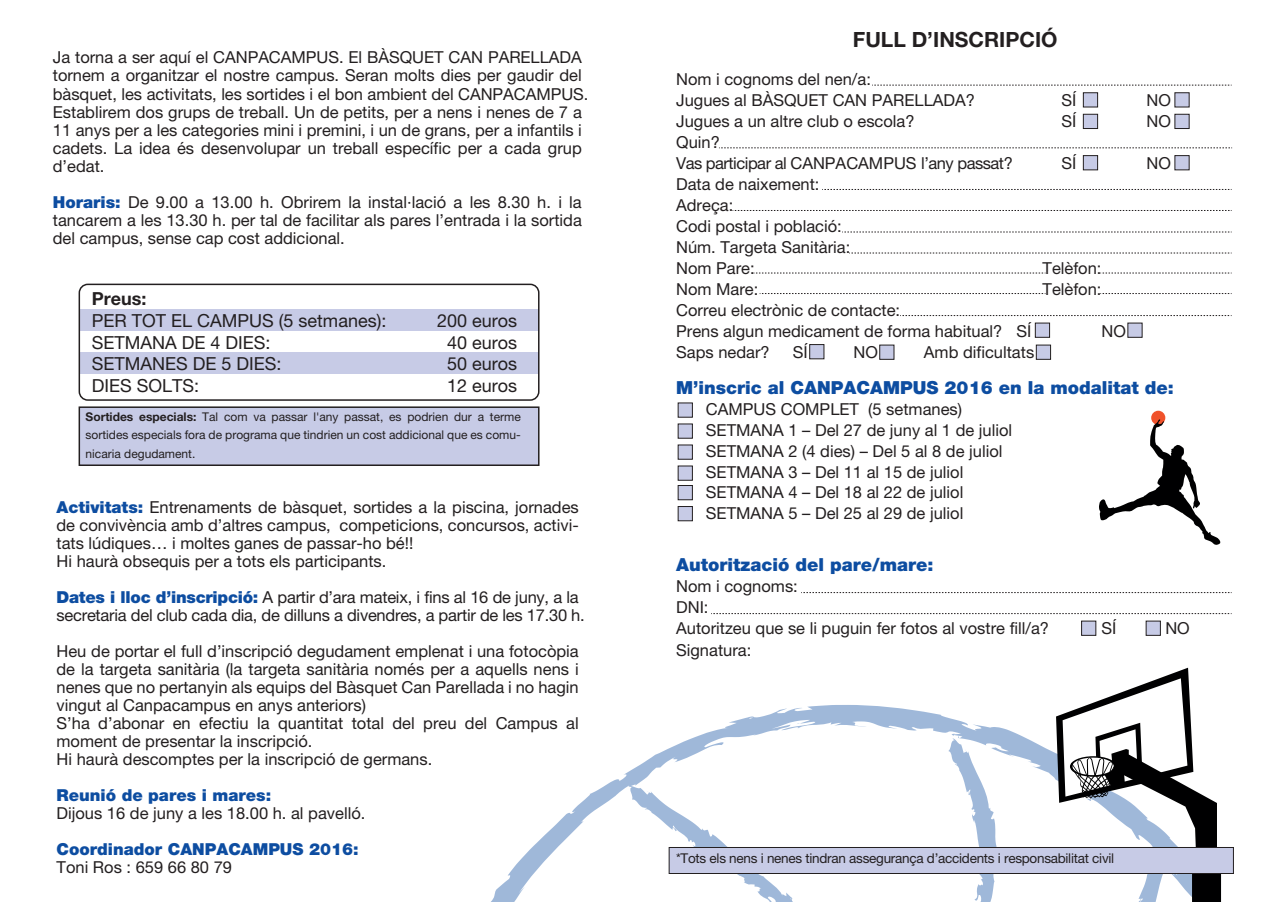
<style>
.page{position:relative;width:1272px;height:902px;background:#fff}
.page>*{position:absolute;margin:0;border:0;box-sizing:border-box;transform-origin:0 0}
.t1{font:700 21px "Helvetica Neue LT";color:#231f20}
.t2{font:18px "Helvetica Neue LT";color:#231f20}
.t3{font:900 18px "Helvetica Neue LT";color:#0d4da1}
.t4{font:700 18px "Helvetica Neue LT";color:#231f20}
.t5{font:16.5px/18px "Helvetica Neue LT";color:#231f20}
.t6{font:900 16.5px "Helvetica Neue LT";color:#0d4da1}
.t7{font:16.5px "Helvetica Neue LT";letter-spacing:-.03em;color:#231f20}
.t8{font:13.5px "Helvetica Neue LT";letter-spacing:-.02em;color:#231f20}
.t9{font:12px/18px "Helvetica Neue LT";color:#231f20;text-align:justify}
.s1{font-weight:900;color:#0d4da1}
.s2{font-weight:700}
</style>
<div class="page">
<svg style="left:506px;top:763px;width:136px;height:138px"></svg>
<svg style="left:642px;top:667px;width:579px;height:234px"></svg>
<div style="left:669px;top:847px;width:564px;height:26px;background:#c7cbe6"></div>
<div style="left:79px;top:406px;width:460px;height:60px;background:#c7cbe6;border:2px solid #231f20"></div>
<div style="left:668px;top:847px;width:565px;height:26px;border:1px solid #231f20"></div>
<svg style="left:872px;top:85px;width:359px;height:1px"></svg>
<svg style="left:822px;top:189px;width:409px;height:1px"></svg>
<svg style="left:719px;top:147px;width:513px;height:1px"></svg>
<svg style="left:842px;top:231px;width:389px;height:1px"></svg>
<svg style="left:900px;top:315px;width:331px;height:1px"></svg>
<svg style="left:801px;top:592px;width:430px;height:1px"></svg>
<svg style="left:711px;top:613px;width:520px;height:1px"></svg>
<svg style="left:849px;top:252px;width:382px;height:1px"></svg>
<svg style="left:1100px;top:272px;width:131px;height:1px"></svg>
<svg style="left:753px;top:272px;width:292px;height:1px"></svg>
<svg style="left:1100px;top:293px;width:131px;height:1px"></svg>
<svg style="left:759px;top:293px;width:286px;height:1px"></svg>
<svg style="left:732px;top:210px;width:499px;height:1px"></svg>
<div style="left:1082px;top:92px;width:15px;height:15px;background:#c7cbe6;border:1px solid #231f20"></div>
<div style="left:1174px;top:92px;width:15px;height:15px;background:#c7cbe6;border:1px solid #231f20"></div>
<div style="left:1082px;top:114px;width:15px;height:15px;background:#c7cbe6;border:1px solid #231f20"></div>
<div style="left:1034px;top:322px;width:15px;height:15px;background:#c7cbe6"></div>
<div style="left:879px;top:344px;width:15px;height:15px;background:#c7cbe6;border:1px solid #231f20"></div>
<div style="left:1035px;top:344px;width:15px;height:15px;background:#c7cbe6"></div>
<div style="left:677px;top:402px;width:15px;height:15px;background:#c7cbe6"></div>
<div style="left:677px;top:423px;width:15px;height:15px;background:#c7cbe6"></div>
<div style="left:677px;top:444px;width:15px;height:15px;background:#c7cbe6"></div>
<div style="left:677px;top:465px;width:15px;height:15px;background:#c7cbe6"></div>
<div style="left:677px;top:485px;width:15px;height:15px;background:#c7cbe6;border:1px solid #231f20"></div>
<div style="left:677px;top:506px;width:15px;height:15px;background:#c7cbe6;border:1px solid #231f20"></div>
<div style="left:809px;top:344px;width:15px;height:15px;background:#c7cbe6;border:1px solid #231f20"></div>
<div style="left:1127px;top:322px;width:15px;height:15px;background:#c7cbe6"></div>
<div style="left:1145px;top:620px;width:15px;height:15px;background:#c7cbe6"></div>
<div style="left:1081px;top:620px;width:15px;height:15px;background:#c7cbe6;border:1px solid #231f20"></div>
<div style="left:1174px;top:114px;width:15px;height:15px;background:#c7cbe6;border:1px solid #231f20"></div>
<div style="left:1082px;top:155px;width:15px;height:15px;background:#c7cbe6;border:1px solid #231f20"></div>
<div style="left:1174px;top:155px;width:15px;height:15px;background:#c7cbe6;border:1px solid #231f20"></div>
<div style="left:79px;top:309px;width:460px;height:22px;background:#c7cbe6"></div>
<div style="left:79px;top:352px;width:460px;height:22px;background:#c7cbe6"></div>
<div style="left:79px;top:283px;width:460px;height:118px;border:2px solid #231f20;border-radius:9px"></div>
<div style="left:1151px;top:410px;width:14px;height:15px;background:#f0522b;border-radius:50%"></div>
<svg style="left:1099px;top:419px;width:121px;height:126px"></svg>
<p class="t5" style="left:53px;top:48px;width:537px">Ja torna a ser aquí el CANPACAMPUS. El BÀSQUET CAN PARELLADA tornem a organitzar el nostre campus. Seran molts dies per gaudir del bàsquet, les activitats, les sortides i el bon ambient del CANPACAMPUS.<br>Establirem dos grups de treball. Un de petits, per a nens i nenes de 7 a 11 anys per a les categories mini i premini, i un de grans, per a infantils i cadets. La idea és desenvolupar un treball específic per a cada grup d’edat.</p>
<p class="t5" style="left:53px;top:192px;width:530px;text-align:justify"><span class="s1">Horaris:</span> De 9.00 a 13.00 h. Obrirem la instal·lació a les 8.30 h. i la tancarem a les 13.30 h. per tal de facilitar als pares l’entrada i la sortida del campus, sense cap cost addicional.</p>
<p class="t4" style="left:92px;top:288px;width:56px">Preus:</p>
<p class="t2" style="left:92px;top:310px;width:296px">PER TOT EL CAMPUS (5 setmanes):</p>
<p class="t2" style="left:437px;top:310px;width:82px">200 euros</p>
<p class="t2" style="left:92px;top:331px;width:180px">SETMANA DE 4 DIES:</p>
<p class="t2" style="left:447px;top:331px;width:72px">40 euros</p>
<p class="t2" style="left:92px;top:353px;width:191px">SETMANES DE 5 DIES:</p>
<p class="t2" style="left:447px;top:353px;width:72px">50 euros</p>
<p class="t2" style="left:92px;top:375px;width:109px">DIES SOLTS:</p>
<p class="t2" style="left:447px;top:375px;width:72px">12 euros</p>
<p class="t9" style="left:86px;top:408px;width:437px"><span class="s2">Sortides especials:</span> Tal com va passar l'any passat, es podrien dur a terme sortides especials fora de programa que tindrien un cost addicional que es comu&shy;nicaria degudament.</p>
<p class="t5" style="left:57px;top:497px;width:524px"><span class="s1">Activitats:</span> Entrenaments de bàsquet, sortides a la piscina, jornades de convivència amb d’altres campus, competicions, concursos, activi&shy;tats lúdiques… i moltes ganes de passar-ho bé!!<br>Hi haurà obsequis per a tots els participants.</p>
<p class="t5" style="left:57px;top:587px;width:530px"><span class="s1">Dates i lloc d’inscripció:</span> A partir d’ara mateix, i fins al 16 de juny, a la secretaria del club cada dia, de dilluns a divendres, a partir de les 17.30 h.</p>
<p class="t5" style="left:57px;top:641px;width:523px">Heu de portar el full d’inscripció degudament emplenat i una fotocòpia de la targeta sanitària (la targeta sanitària només per a aquells nens i nenes que no pertanyin als equips del Bàsquet Can Parellada i no hagin vingut al Canpacampus en anys anteriors)<br>S’ha d’abonar en efectiu la quantitat total del preu del Campus al moment de presentar la inscripció.<br>Hi haurà descomptes per la inscripció de germans.</p>
<p class="t6" style="left:57px;top:785px;width:216px">Reunió de pares i mares:</p>
<p class="t5" style="left:57px;top:803px;width:310px">Dijous 16 de juny a les 18.00 h. al pavelló.</p>
<p class="t6" style="left:57px;top:839px;width:303px">Coordinador CANPACAMPUS 2016:</p>
<p class="t5" style="left:57px;top:857px;width:177px">Toni Ros : 659 66 80 79</p>
<p class="t1" style="left:853px;top:26px;width:206px">FULL D’INSCRIPCIÓ</p>
<p class="t5" style="left:676px;top:68px;width:300px;line-height:21px">Nom i cognoms del nen/a:<br>Jugues al BÀSQUET CAN PARELLADA?<br>Jugues a un altre club o escola?</p>
<p class="t5" style="left:1061px;top:91px;width:16px">SÍ</p>
<p class="t5" style="left:1146px;top:91px;width:26px">NO</p>
<p class="t5" style="left:1061px;top:112px;width:16px">SÍ</p>
<p class="t5" style="left:1146px;top:112px;width:26px">NO</p>
<p class="t5" style="left:676px;top:133px;width:45px">Quin?</p>
<p class="t5" style="left:676px;top:173px;width:176px;line-height:21px">Data de naixement:<br>Adreça:<br>Codi postal i població:<br>Núm. Targeta Sanitària:<br>Nom Pare:</p>
<p class="t7" style="left:676px;top:153px;width:338px">Vas participar al CANPACAMPUS l’any passat?</p>
<p class="t5" style="left:1061px;top:153px;width:16px">SÍ</p>
<p class="t5" style="left:1146px;top:153px;width:26px">NO</p>
<p class="t5" style="left:1042px;top:259px;width:60px">Telèfon:</p>
<p class="t5" style="left:676px;top:280px;width:84px">Nom Mare:</p>
<p class="t5" style="left:1042px;top:280px;width:60px">Telèfon:</p>
<p class="t5" style="left:676px;top:299px;width:357px;line-height:21px">Correu electrònic de contacte:<br>Prens algun medicament de forma habitual? SÍ</p>
<p class="t5" style="left:1101px;top:322px;width:26px">NO</p>
<p class="t5" style="left:676px;top:343px;width:95px">Saps nedar?</p>
<p class="t5" style="left:792px;top:343px;width:16px">SÍ</p>
<p class="t5" style="left:853px;top:343px;width:26px">NO</p>
<p class="t5" style="left:923px;top:343px;width:112px">Amb dificultats</p>
<p class="t3" style="left:676px;top:377px;width:499px">M’inscric al CANPACAMPUS 2016 en la modalitat de:</p>
<p class="t5" style="left:706px;top:398px;width:308px;line-height:21px">CAMPUS COMPLET (5 setmanes)<br>SETMANA 1 – Del 27 de juny al 1 de juliol SETMANA 2 (4 dies) – Del 5 al 8 de juliol SETMANA 3 – Del 11 al 15 de juliol</p>
<p class="t5" style="left:706px;top:481px;width:259px;line-height:21px">SETMANA 4 – Del 18 al 22 de juliol<br>SETMANA 5 – Del 25 al 29 de juliol</p>
<p class="t3" style="left:676px;top:554px;width:259px">Autorització del pare/mare:</p>
<p class="t5" style="left:676px;top:575px;width:374px;line-height:21px">Nom i cognoms:<br>DNI:<br>Autoritzeu que se li puguin fer fotos al vostre fill/a?</p>
<p class="t5" style="left:676px;top:640px;width:77px">Signatura:</p>
<p class="t5" style="left:1101px;top:619px;width:16px">SÍ</p>
<p class="t5" style="left:1165px;top:619px;width:26px">NO</p>
<p class="t8" style="left:676px;top:850px;width:439px">*Tots els nens i nenes tindran assegurança d’accidents i responsabilitat civil</p>
</div>
